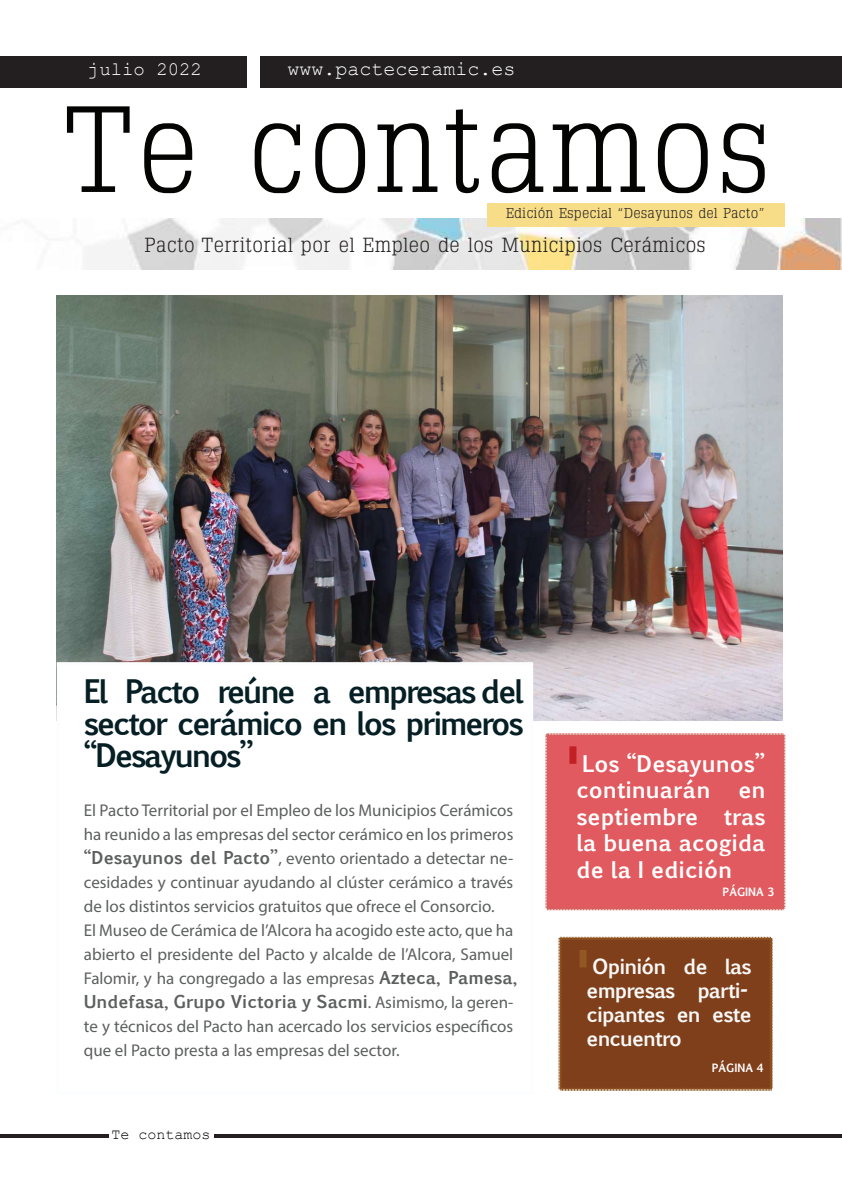
<style>
.page{position:relative;width:842px;height:1191px;background:#fff}
.page>*{position:absolute;margin:0;border:0;box-sizing:border-box;transform-origin:0 0}
.t1{font:300 120px "Typo Slabserif";letter-spacing:.05em;color:#040503}
.t2{font:700 31px/32px "Euphemia UCAS";letter-spacing:-.07em;color:#051f24;text-align:justify}
.t3{font:700 22px/26.4px "Euphemia UCAS";color:#fff}
.t4{font:300 20px "Typo Slabserif";letter-spacing:.05em;color:#231f20}
.t5{font:700 20px/24px "Euphemia UCAS";letter-spacing:-.04em;color:#f8f8f7}
.t6{font:20px "Courier New";color:#fff}
.t7{font:19px "Courier New";color:#fff}
.t8{font:17px/24px "Myriad Pro";color:#5d5f5e}
.t9{font:700 17px "Euphemia UCAS";color:#5d5f5e}
.t10{font:15px "Courier New";color:#000}
.t11{font:300 14px "Typo Slabserif";letter-spacing:.05em;color:#231f20}
.t12{font:700 11px "Euphemia UCAS";color:#fff}
.s1{font-family:"Euphemia UCAS";font-weight:700}
.s2{font-family:"Myriad Pro";font-weight:400}
</style>
<div class="page">
<svg style="left:558px;top:936px;width:215px;height:155px;background:#83431f"></svg>
<div style="left:261px;top:57px;width:581px;height:31px;background:#231f20"></div>
<div style="left:0;top:57px;width:247px;height:31px;background:#231f20"></div>
<hr style="left:214px;top:1134px;width:628px;height:3px;background:#231f20">
<hr style="left:0;top:1134px;width:108px;height:3px;background:#231f20">
<div style="left:545px;top:733px;width:241px;height:177px;background:#e05a5f"></div>
<img style="left:86px;top:219px;width:756px;height:51px">
<div style="left:569px;top:746px;width:7px;height:18px;background:#c32025"></div>
<div style="left:579px;top:950px;width:7px;height:17px;background:#925823"></div>
<img style="left:57px;top:295px;width:725px;height:425px">
<div style="left:57px;top:662px;width:476px;height:432px;background:#fff"></div>
<div style="left:488px;top:204px;width:297px;height:23px;background:#f7dd87"></div>
<p class="t7" style="left:88px;top:57px;width:115px">julio 2022</p>
<p class="t6" style="left:287px;top:57px;width:230px">www.pacteceramic.es</p>
<h1 class="t1" style="left:73px;top:82px;width:698px">Te contamos</h1>
<p class="t11" style="left:506px;top:205px;width:260px">Edición Especial “Desayunos del Pacto”</p>
<p class="t4" style="left:145px;top:234px;width:562px">Pacto Territorial por el Empleo de los Municipios Cerámicos</p>
<h2 class="t2" style="left:84px;top:675px;width:441px">El Pacto reúne a empresas del sector cerámico en los primeros “Desayunos”</h2>
<p class="t8" style="left:84px;top:798px;width:434px">El Pacto Territorial por el Empleo de los Municipios Cerámicos ha reunido a las empresas del sector cerámico en los primeros <span class="s1">“Desayunos del Pacto”</span>, evento orientado a detectar ne&shy;cesidades y continuar ayudando al clúster cerámico a través de los distintos servicios gratuitos que ofrece el Consorcio.<br>El Museo de Cerámica de l’Alcora ha acogido este acto, que ha abierto el presidente del Pacto y alcalde de l’Alcora, Samuel Falomir, y ha congregado a las empresas <span class="s1">Azteca, Pamesa,</span></p>
<p class="t9" style="left:84px;top:989px;width:431px">Undefasa, Grupo Victoria y Sacmi<span class="s2">. Asimismo, la geren-</span></p>
<p class="t8" style="left:84px;top:1014px;width:431px">te y técnicos del Pacto han acercado los servicios específicos que el Pacto presta a las empresas del sector.</p>
<p class="t10" style="left:112px;top:1124px;width:100px">Te contamos</p>
<p class="t3" style="left:576px;top:750px;width:191px">Los “Desayunos” continuarán</p>
<p class="t3" style="left:576px;top:777px;width:191px;text-align:justify;text-indent:162px">en septiembre tras la buena acogida de la I edición</p>
<p class="t12" style="left:723px;top:883px;width:54px">PÁGINA 3</p>
<p class="t5" style="left:586px;top:954px;width:167px">Opinión de las empresas parti&shy;cipantes en este encuentro</p>
<p class="t12" style="left:712px;top:1059px;width:53px">PÁGINA 4</p>
</div>
